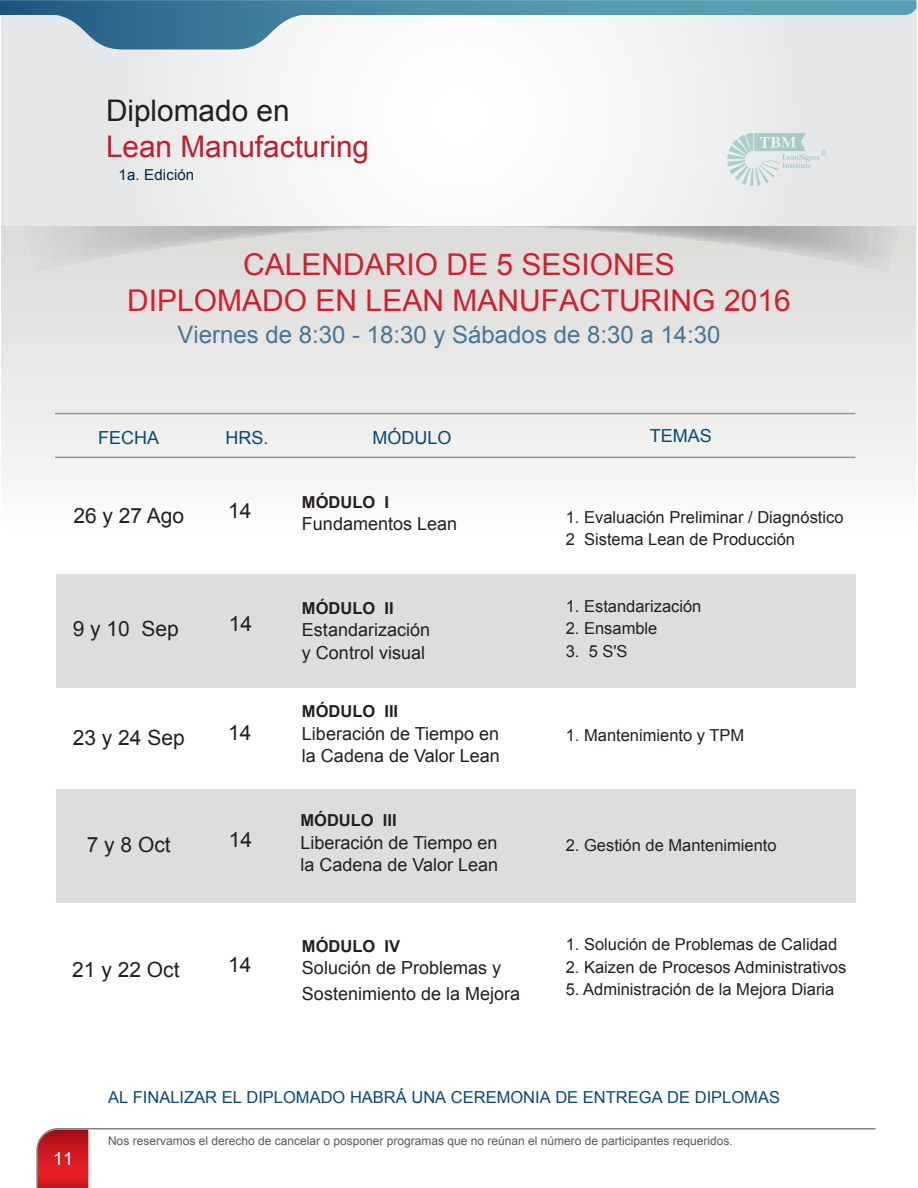
<style>
.page{position:relative;width:918px;height:1188px;background:#fff}
.page>*{position:absolute;margin:0;border:0;box-sizing:border-box;transform-origin:0 0}
.t1{font:30px/36px "Arial";color:#d0202e;text-align:center}
.t2{font:29.7px "Arial";color:#be1e2d}
.t3{font:29.7px "Arial";color:#231f20}
.t4{font:24px "Arial";color:#467798}
.t5{font:21px "Arial";color:#231f20}
.t6{font:18px/22.5px "Arial";color:#231f20}
.t7{font:18px "Arial";color:#084975}
.t8{font:18px "Arial";color:#fff}
.t9{font:16.5px/22.5px "Arial";color:#231f20}
.t10{font:16.5px "Arial";color:#084975}
.t11{font:700 16.5px "Arial";color:#231f20}
.t12{font:15px "Arial";letter-spacing:.01em;color:#002545}
.t13{font:12px "Arial";color:#58595b}
</style>
<div class="page">
<svg style="left:1px;top:226px;width:915px;height:255px"></svg>
<img style="left:17px;top:226px;width:888px;height:47px">
<div style="left:1px;top:4px;width:915px;height:222px;background:linear-gradient(to right,#f0f1f2,#f1f1f2)"></div>
<svg style="left:0;top:0;width:916px;height:50px"></svg>
<svg style="left:36px;top:1128px;width:840px;height:60px"></svg>
<svg style="left:727px;top:133px;width:99px;height:53px;background:#d4e0df"></svg>
<div style="left:56px;top:789px;width:799px;height:114px;background:#dcddde"></div>
<div style="left:56px;top:574px;width:799px;height:114px;background:#dcddde"></div>
<hr style="left:55px;top:457px;width:800px;height:1px;background:#939598">
<hr style="left:55px;top:413px;width:800px;height:1px;background:#939598">
<h2 class="t3" style="left:106px;top:92px;width:185px">Diplomado en</h2>
<h2 class="t2" style="left:106px;top:127px;width:265px">Lean Manufacturing</h2>
<p class="t12" style="left:119px;top:165px;width:77px">1a. Edición</p>
<h1 class="t1" style="left:127px;top:247px;width:665px">CALENDARIO DE 5 SESIONES<br>DIPLOMADO EN LEAN MANUFACTURING 2016</h1>
<h3 class="t4" style="left:177px;top:319px;width:545px">Viernes de 8:30 - 18:30 y Sábados de 8:30 a 14:30</h3>
<p class="t7" style="left:98px;top:426px;width:63px">FECHA</p>
<p class="t7" style="left:225px;top:426px;width:45px">HRS.</p>
<p class="t7" style="left:373px;top:426px;width:81px">MÓDULO</p>
<p class="t7" style="left:650px;top:424px;width:64px">TEMAS</p>
<p class="t5" style="left:73px;top:502px;width:112px">26 y 27 Ago</p>
<p class="t5" style="left:73px;top:615px;width:108px">9 y 10 Sep</p>
<p class="t5" style="left:228px;top:497px;width:25px">14</p>
<p class="t5" style="left:229px;top:610px;width:25px">14</p>
<p class="t11" style="left:302px;top:491px;width:89px">MÓDULO I</p>
<p class="t6" style="left:302px;top:513px;width:157px">Fundamentos Lean</p>
<p class="t9" style="left:566px;top:506px;width:279px">1. Evaluación Preliminar / Diagnóstico<br>2 Sistema Lean de Producción</p>
<p class="t11" style="left:302px;top:597px;width:93px">MÓDULO II</p>
<p class="t6" style="left:302px;top:619px;width:130px">Estandarización y Control visual</p>
<p class="t9" style="left:566px;top:595px;width:137px">1. Estandarización</p>
<p class="t9" style="left:566px;top:618px;width:93px">2. Ensamble</p>
<p class="t9" style="left:566px;top:640px;width:63px">3. 5 S'S</p>
<p class="t11" style="left:302px;top:701px;width:98px">MÓDULO III</p>
<p class="t6" style="left:302px;top:722px;width:199px">Liberación de Tiempo en la Cadena de Valor Lean</p>
<p class="t5" style="left:228px;top:719px;width:25px">14</p>
<p class="t5" style="left:73px;top:724px;width:114px">23 y 24 Sep</p>
<p class="t9" style="left:566px;top:724px;width:180px">1. Mantenimiento y TPM</p>
<p class="t11" style="left:300px;top:810px;width:98px">MÓDULO III</p>
<p class="t6" style="left:300px;top:832px;width:199px">Liberación de Tiempo en la Cadena de Valor Lean</p>
<p class="t5" style="left:229px;top:826px;width:25px">14</p>
<p class="t5" style="left:87px;top:831px;width:86px">7 y 8 Oct</p>
<p class="t9" style="left:566px;top:834px;width:212px">2. Gestión de Mantenimiento</p>
<p class="t5" style="left:72px;top:956px;width:109px">21 y 22 Oct</p>
<p class="t5" style="left:228px;top:951px;width:25px">14</p>
<p class="t11" style="left:302px;top:935px;width:100px">MÓDULO IV</p>
<p class="t6" style="left:302px;top:956px;width:220px;line-height:25.5px">Solución de Problemas y<br>Sostenimiento de la Mejora</p>
<p class="t9" style="left:566px;top:933px;width:273px">1. Solución de Problemas de Calidad</p>
<p class="t9" style="left:566px;top:956px;width:282px">2. Kaizen de Procesos Administrativos</p>
<p class="t9" style="left:566px;top:978px;width:270px">5. Administración de la Mejora Diaria</p>
<p class="t10" style="left:108px;top:1086px;width:674px">AL FINALIZAR EL DIPLOMADO HABRÁ UNA CEREMONIA DE ENTREGA DE DIPLOMAS</p>
<p class="t8" style="left:53px;top:1147px;width:22px">11</p>
<p class="t13" style="left:108px;top:1133px;width:626px">Nos reservamos el derecho de cancelar o posponer programas que no reúnan el número de participantes requeridos.</p>
</div>
